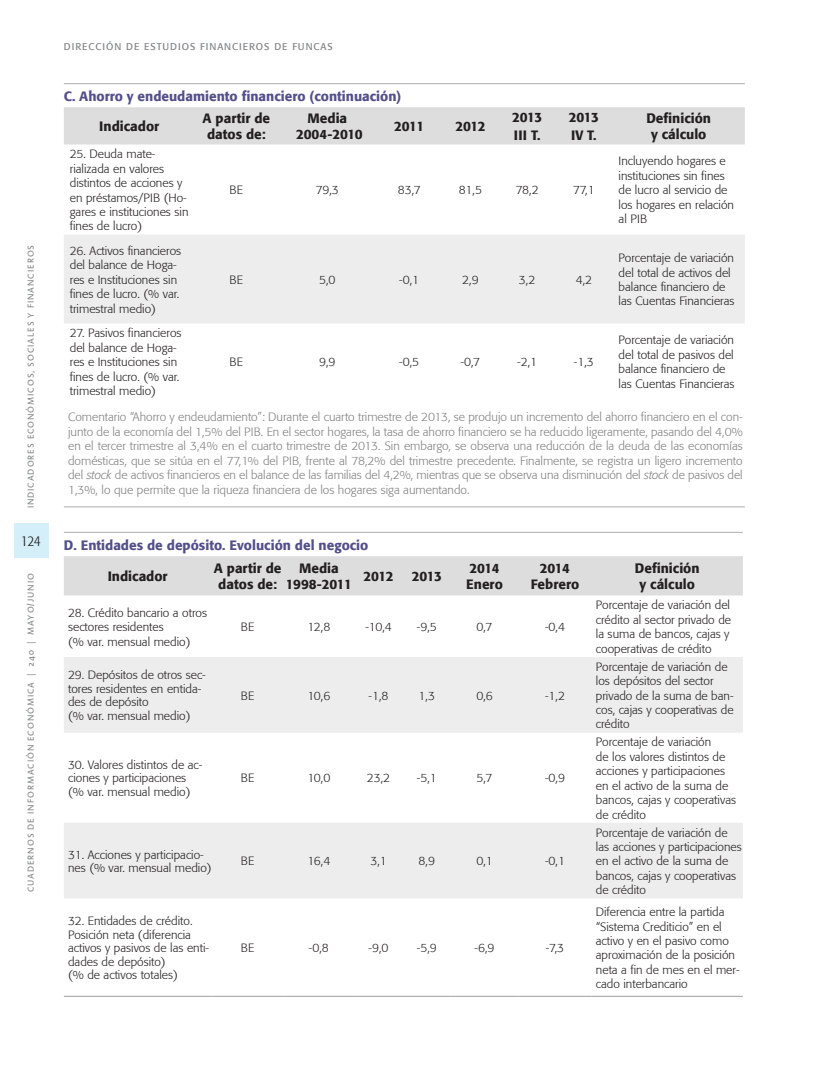
<style>
.page{position:relative;width:830px;height:1085px;background:#fff}
.page>*{position:absolute;margin:0;border:0;box-sizing:border-box;transform-origin:0 0}
.t1{font:300 condensed 15px "Formata";color:#231f20}
._02-Tabla__Encabezad{font:500 13.5px/16.2px "Formata";color:#231f20;text-align:center}
._01-Tabla__Titulo{font:500 13.5px "Formata";color:#524f8a}
._03-Tabla__Texto{font:300 12px/14.4px "Formata";color:#231f20}
._04-Tabla__Comentari{font:300 12px/14.4px "Formata";color:#7f807f;text-align:justify}
.t2{font:9.75px "Formata";letter-spacing:.1em;color:#808285}
.t3{font:9px "Linotype Aroma";letter-spacing:.1em;color:#808285}
.s1{font-style:italic}
</style>
<div class="page">
<div style="left:14px;top:523px;width:34px;height:35px;background:#d4eff9"></div>
<div style="left:64px;top:107px;width:680px;height:37px;background:#dedddd"></div>
<div style="left:64px;top:235px;width:680px;height:88px;background:#ededed"></div>
<hr style="left:64px;top:83px;width:680px;height:1px;background:#b7b5b5">
<hr style="left:64px;top:506px;width:680px;height:1px;background:#b7b5b5">
<div style="left:64px;top:556px;width:678px;height:39px;background:#dedddd"></div>
<svg style="left:64px;top:657px;width:678px;height:241px;fill:#ededed"></svg>
<hr style="left:64px;top:995px;width:147px;height:1px;background:#aba9a8">
<hr style="left:211px;top:995px;width:73px;height:1px;background:#aba9a8">
<hr style="left:284px;top:995px;width:70px;height:1px;background:#aba9a8">
<hr style="left:354px;top:995px;width:49px;height:1px;background:#aba9a8">
<hr style="left:403px;top:995px;width:47px;height:1px;background:#aba9a8">
<hr style="left:450px;top:995px;width:68px;height:1px;background:#aba9a8">
<hr style="left:518px;top:995px;width:73px;height:1px;background:#aba9a8">
<hr style="left:591px;top:995px;width:151px;height:1px;background:#aba9a8">
<hr style="left:64px;top:531px;width:678px;height:2px;background:#b7b5b5">
<p class="t3" style="left:25px;top:508px;width:265px;rotate:-90deg">INDICADORES ECONÓMICOS, SOCIALES Y FINANCIEROS</p>
<p class="t1" style="left:21px;top:531px;width:21px">124</p>
<p class="t3" style="left:25px;top:892px;width:320px;rotate:-90deg">CUADERNOS DE INFORMACIÓN ECONÓMICA | 240 | MAYO/JUNIO</p>
<p class="t2" style="left:64px;top:40px;width:270px">DIRECCIÓN DE ESTUDIOS FINANCIEROS DE FUNCAS</p>
<p class="_01-Tabla__Titulo" style="left:64px;top:88px;width:339px">C. Ahorro y endeudamiento financiero (continuación)</p>
<p class="_02-Tabla__Encabezad" style="left:99px;top:118px;width:61px">Indicador</p>
<p class="_02-Tabla__Encabezad" style="left:202px;top:110px;width:69px">A partir de datos de:</p>
<p class="_02-Tabla__Encabezad" style="left:296px;top:110px;width:68px">Media<br>2004-2010</p>
<p class="_02-Tabla__Encabezad" style="left:394px;top:118px;width:32px">2011</p>
<p class="_02-Tabla__Encabezad" style="left:455px;top:118px;width:32px">2012</p>
<p class="_02-Tabla__Encabezad" style="left:512px;top:109px;width:32px">2013</p>
<p class="_02-Tabla__Encabezad" style="left:568px;top:109px;width:32px">2013</p>
<p class="_02-Tabla__Encabezad" style="left:646px;top:110px;width:66px">Definición</p>
<p class="_02-Tabla__Encabezad" style="left:513px;top:127px;width:28px">III T.</p>
<p class="_02-Tabla__Encabezad" style="left:571px;top:127px;width:27px">IV T.</p>
<p class="_02-Tabla__Encabezad" style="left:650px;top:126px;width:57px">y cálculo</p>
<p class="_03-Tabla__Texto" style="left:70px;top:147px;width:120px">25. Deuda mate&shy;rializada en valores distintos de acciones y en préstamos/PIB (Ho&shy;gares e instituciones sin fines de lucro)</p>
<p class="_03-Tabla__Texto" style="left:70px;top:244px;width:113px">26. Activos financieros del balance de Hoga&shy;res e Instituciones sin fines de lucro. (% var. trimestral medio)</p>
<p class="_03-Tabla__Texto" style="left:229px;top:183px;width:15px">BE</p>
<p class="_03-Tabla__Texto" style="left:316px;top:183px;width:24px">79,3</p>
<p class="_03-Tabla__Texto" style="left:397px;top:183px;width:24px">83,7</p>
<p class="_03-Tabla__Texto" style="left:459px;top:183px;width:24px">81,5</p>
<p class="_03-Tabla__Texto" style="left:515px;top:183px;width:24px">78,2</p>
<p class="_03-Tabla__Texto" style="left:573px;top:183px;width:23px">77,1</p>
<p class="_03-Tabla__Texto" style="left:229px;top:272px;width:15px">BE</p>
<p class="_03-Tabla__Texto" style="left:319px;top:272px;width:18px">5,0</p>
<p class="_03-Tabla__Texto" style="left:399px;top:272px;width:21px">-0,1</p>
<p class="_03-Tabla__Texto" style="left:462px;top:272px;width:18px">2,9</p>
<p class="_03-Tabla__Texto" style="left:518px;top:272px;width:18px">3,2</p>
<p class="_03-Tabla__Texto" style="left:575px;top:272px;width:18px">4,2</p>
<p class="_03-Tabla__Texto" style="left:618px;top:154px;width:117px">Incluyendo hogares e instituciones sin fines de lucro al servicio de los hogares en relación al PIB</p>
<p class="_03-Tabla__Texto" style="left:618px;top:251px;width:117px">Porcentaje de variación del total de activos del balance financiero de las Cuentas Financieras</p>
<p class="_03-Tabla__Texto" style="left:70px;top:326px;width:113px">27. Pasivos financieros del balance de Hoga&shy;res e Instituciones sin fines de lucro. (% var. trimestral medio)</p>
<p class="_03-Tabla__Texto" style="left:618px;top:333px;width:117px">Porcentaje de variación del total de pasivos del balance financiero de las Cuentas Financieras</p>
<p class="_04-Tabla__Comentari" style="left:68px;top:410px;width:676px">Comentario “Ahorro y endeudamiento”: Durante el cuarto trimestre de 2013, se produjo un incremento del ahorro financiero en el con&shy;junto de la economía del 1,5% del PIB. En el sector hogares, la tasa de ahorro financiero se ha reducido ligeramente, pasando del 4,0% en el tercer trimestre al 3,4% en el cuarto trimestre de 2013. Sin embargo, se observa una reducción de la deuda de las economías domésticas, que se sitúa en el 77,1% del PIB, frente al 78,2% del trimestre precedente. Finalmente, se registra un ligero incremento del <span class="s1">stock</span> de activos financieros en el balance de las familias del 4,2%, mientras que se observa una disminución del <span class="s1">stock</span> de pasivos del 1,3%, lo que permite que la riqueza financiera de los hogares siga aumentando.</p>
<p class="_03-Tabla__Texto" style="left:229px;top:355px;width:15px">BE</p>
<p class="_03-Tabla__Texto" style="left:319px;top:355px;width:18px">9,9</p>
<p class="_03-Tabla__Texto" style="left:399px;top:355px;width:21px">-0,5</p>
<p class="_03-Tabla__Texto" style="left:460px;top:355px;width:21px">-0,7</p>
<p class="_03-Tabla__Texto" style="left:517px;top:355px;width:21px">-2,1</p>
<p class="_03-Tabla__Texto" style="left:573px;top:355px;width:21px">-1,3</p>
<p class="_01-Tabla__Titulo" style="left:64px;top:537px;width:306px">D. Entidades de depósito. Evolución del negocio</p>
<p class="_02-Tabla__Encabezad" style="left:108px;top:568px;width:61px">Indicador</p>
<p class="_02-Tabla__Encabezad" style="left:214px;top:560px;width:69px">A partir de datos de:</p>
<p class="_02-Tabla__Encabezad" style="left:286px;top:560px;width:68px">Media<br>1998-2011</p>
<p class="_02-Tabla__Encabezad" style="left:363px;top:568px;width:32px">2012</p>
<p class="_02-Tabla__Encabezad" style="left:411px;top:568px;width:32px">2013</p>
<p class="_02-Tabla__Encabezad" style="left:469px;top:560px;width:32px">2014</p>
<p class="_02-Tabla__Encabezad" style="left:466px;top:576px;width:38px">Enero</p>
<p class="_02-Tabla__Encabezad" style="left:539px;top:560px;width:32px">2014</p>
<p class="_02-Tabla__Encabezad" style="left:530px;top:576px;width:50px">Febrero</p>
<p class="_03-Tabla__Texto" style="left:68px;top:605px;width:140px">28. Crédito bancario a otros sectores residentes<br>(% var. mensual medio)</p>
<p class="_03-Tabla__Texto" style="left:68px;top:668px;width:139px;line-height:13.5px">29. Depósitos de otros sec&shy;tores residentes en entida&shy;des de depósito<br>(% var. mensual medio)</p>
<p class="_03-Tabla__Texto" style="left:68px;top:758px;width:136px;line-height:13.5px">30. Valores distintos de ac&shy;ciones y participaciones (% var. mensual medio)</p>
<p class="_03-Tabla__Texto" style="left:241px;top:619px;width:15px">BE</p>
<p class="_03-Tabla__Texto" style="left:307px;top:619px;width:24px">12,8</p>
<p class="_03-Tabla__Texto" style="left:365px;top:619px;width:28px">-10,4</p>
<p class="_03-Tabla__Texto" style="left:416px;top:619px;width:21px">-9,5</p>
<p class="_03-Tabla__Texto" style="left:476px;top:619px;width:17px">0,7</p>
<p class="_03-Tabla__Texto" style="left:544px;top:619px;width:21px">-0,4</p>
<p class="_03-Tabla__Texto" style="left:241px;top:688px;width:15px">BE</p>
<p class="_03-Tabla__Texto" style="left:307px;top:688px;width:24px">10,6</p>
<p class="_03-Tabla__Texto" style="left:368px;top:688px;width:21px">-1,8</p>
<p class="_03-Tabla__Texto" style="left:418px;top:688px;width:18px">1,3</p>
<p class="_03-Tabla__Texto" style="left:476px;top:688px;width:18px">0,6</p>
<p class="_03-Tabla__Texto" style="left:544px;top:688px;width:21px">-1,2</p>
<p class="_03-Tabla__Texto" style="left:241px;top:771px;width:15px">BE</p>
<p class="_03-Tabla__Texto" style="left:307px;top:771px;width:24px">10,0</p>
<p class="_03-Tabla__Texto" style="left:367px;top:771px;width:25px">23,2</p>
<p class="_03-Tabla__Texto" style="left:416px;top:771px;width:21px">-5,1</p>
<p class="_03-Tabla__Texto" style="left:476px;top:771px;width:17px">5,7</p>
<p class="_03-Tabla__Texto" style="left:544px;top:771px;width:21px">-0,9</p>
<p class="_03-Tabla__Texto" style="left:68px;top:847px;width:145px;line-height:13.5px">31. Acciones y participacio&shy;nes (% var. mensual medio)</p>
<p class="_03-Tabla__Texto" style="left:241px;top:853px;width:15px">BE</p>
<p class="_03-Tabla__Texto" style="left:307px;top:853px;width:24px">16,4</p>
<p class="_03-Tabla__Texto" style="left:370px;top:853px;width:18px">3,1</p>
<p class="_03-Tabla__Texto" style="left:418px;top:853px;width:18px">8,9</p>
<p class="_03-Tabla__Texto" style="left:476px;top:853px;width:18px">0,1</p>
<p class="_03-Tabla__Texto" style="left:544px;top:853px;width:21px">-0,1</p>
<p class="_03-Tabla__Texto" style="left:68px;top:914px;width:142px;line-height:13.5px">32. Entidades de crédito.<br>Posición neta (diferencia activos y pasivos de las enti&shy;dades de depósito)<br>(% de activos totales)</p>
<p class="_03-Tabla__Texto" style="left:241px;top:940px;width:15px">BE</p>
<p class="_03-Tabla__Texto" style="left:309px;top:940px;width:21px">-0,8</p>
<p class="_03-Tabla__Texto" style="left:368px;top:940px;width:21px">-9,0</p>
<p class="_03-Tabla__Texto" style="left:416px;top:940px;width:21px">-5,9</p>
<p class="_03-Tabla__Texto" style="left:474px;top:940px;width:21px">-6,9</p>
<p class="_03-Tabla__Texto" style="left:545px;top:940px;width:20px">-7,3</p>
<p class="_02-Tabla__Encabezad" style="left:634px;top:560px;width:66px">Definición y cálculo</p>
<p class="_03-Tabla__Texto" style="left:595px;top:598px;width:137px">Porcentaje de variación del crédito al sector privado de la suma de bancos, cajas y cooperativas de crédito</p>
<p class="_03-Tabla__Texto" style="left:595px;top:659px;width:139px">Porcentaje de variación de los depósitos del sector privado de la suma de ban&shy;cos, cajas y cooperativas de crédito</p>
<p class="_03-Tabla__Texto" style="left:595px;top:735px;width:142px">Porcentaje de variación<br>de los valores distintos de acciones y participaciones en el activo de la suma de bancos, cajas y cooperativas de crédito</p>
<p class="_03-Tabla__Texto" style="left:595px;top:825px;width:147px">Porcentaje de variación de las acciones y participaciones en el activo de la suma de bancos, cajas y cooperativas de crédito</p>
<p class="_03-Tabla__Texto" style="left:595px;top:904px;width:145px">Diferencia entre la partida “Sistema Crediticio” en el activo y en el pasivo como aproximación de la posición neta a fin de mes en el mer&shy;cado interbancario</p>
</div>
